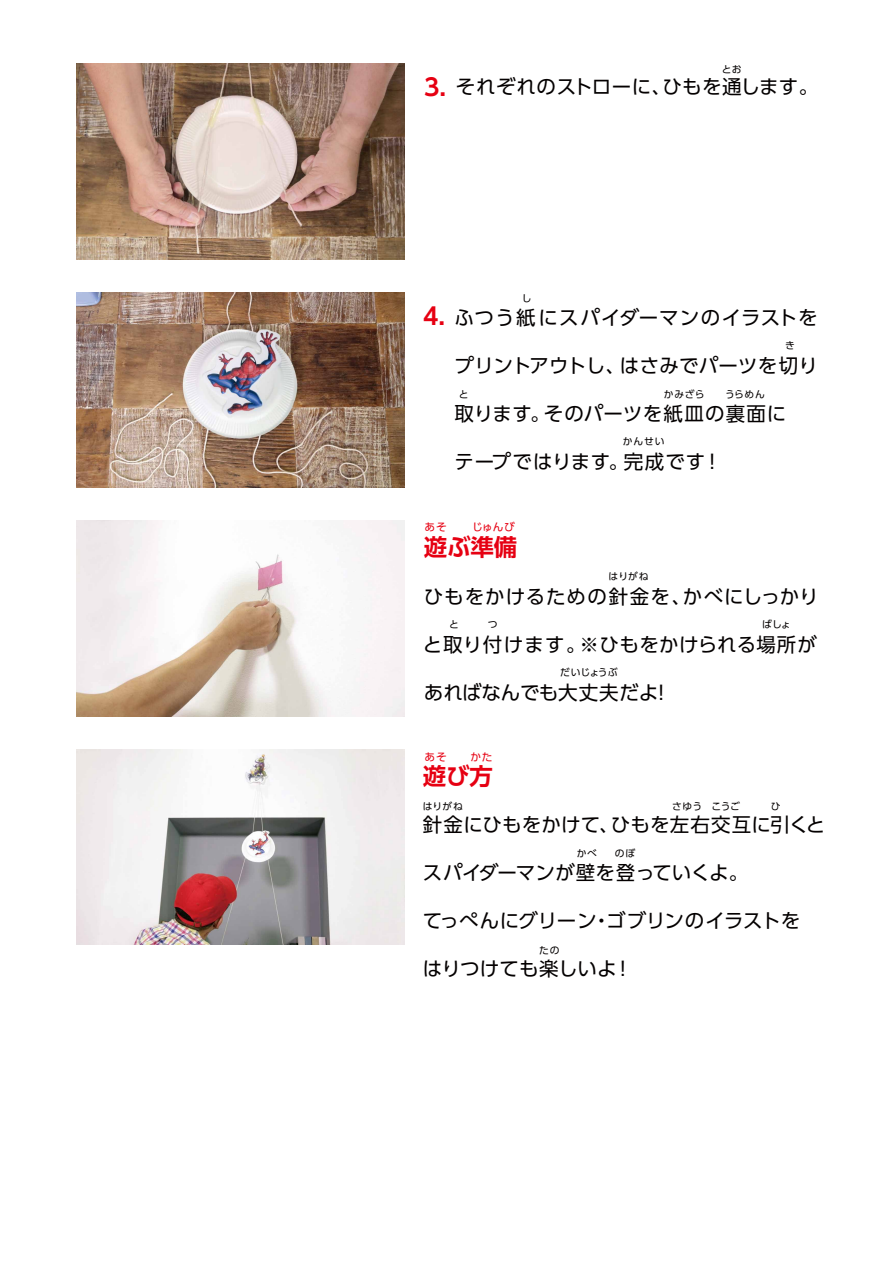
<style>
.page{position:relative;width:893px;height:1263px;background:#fff}
.page>*{position:absolute;margin:0;border:0;box-sizing:border-box;transform-origin:0 0}
.t1{font:700 23.4px "UD Shin Go Pro De";letter-spacing:-.005em;color:#e60012}
.t2{font:19.5px "UD Shin Go Pro";letter-spacing:.01em;color:#040000}
.t3{font:19.5px "UD Shin Go Pro";letter-spacing:-.01em;color:#040000}
.t4{font:19.5px "UD Shin Go Pro";letter-spacing:.055em;color:#040000}
.t5{font:19.5px "UD Shin Go Pro";letter-spacing:.05em;color:#040000}
.t6{font:19.5px "UD Shin Go Pro";letter-spacing:.035em;color:#040000}
.t7{font:19.5px "UD Shin Go Pro";letter-spacing:.04em;color:#040000}
.t8{font:10.65px "UD Shin Go Pro";letter-spacing:.08em;color:#e60012}
.t9{font:9.75px "UD Shin Go Pro";letter-spacing:.025em;color:#040000}
.s1{font-family:"UD Shin Go Pro De";font-weight:700;font-size:23.4px;color:#e60012}
</style>
<div class="page">
<img style="left:76px;top:64px;width:329px;height:195px">
<img style="left:76px;top:292px;width:329px;height:195px">
<img style="left:76px;top:521px;width:329px;height:195px">
<img style="left:76px;top:749px;width:329px;height:195px">
<p class="t9" style="left:722px;top:61px;width:21px">とお</p>
<p class="t2" style="left:424px;top:71px;width:396px"><span class="s1">3.</span> それぞれのストローに、ひもを通します。</p>
<p class="t9" style="left:522px;top:291px;width:11px">し</p>
<p class="t5" style="left:423px;top:302px;width:396px"><span class="s1">4.</span> ふつう紙にスパイダーマンのイラストを</p>
<p class="t2" style="left:455px;top:350px;width:365px">プリントアウトし、はさみでパーツを切り</p>
<p class="t6" style="left:455px;top:398px;width:333px">取ります。そのパーツを紙皿の裏面に</p>
<p class="t7" style="left:455px;top:446px;width:269px">テープではります。完成です！</p>
<p class="t9" style="left:785px;top:337px;width:11px">き</p>
<p class="t9" style="left:459px;top:386px;width:11px">と</p>
<p class="t9" style="left:664px;top:386px;width:42px">かみざら</p>
<p class="t9" style="left:725px;top:386px;width:41px">うらめん</p>
<p class="t9" style="left:623px;top:434px;width:43px">かんせい</p>
<p class="t8" style="left:425px;top:518px;width:24px">あそ</p>
<p class="t8" style="left:472px;top:518px;width:44px">じゅんび</p>
<p class="t1" style="left:424px;top:528px;width:95px">遊ぶ準備</p>
<p class="t4" style="left:424px;top:581px;width:396px">ひもをかけるための針金を、かべにしっかり</p>
<p class="t2" style="left:423px;top:629px;width:396px">と取り付けます。※ひもをかけられる場所が</p>
<p class="t2" style="left:424px;top:677px;width:249px">あればなんでも大丈夫だよ！</p>
<p class="t9" style="left:609px;top:568px;width:41px">はりがね</p>
<p class="t9" style="left:488px;top:616px;width:11px">つ</p>
<p class="t9" style="left:762px;top:616px;width:30px">ばしょ</p>
<p class="t9" style="left:560px;top:664px;width:59px">だいじょうぶ</p>
<p class="t9" style="left:449px;top:616px;width:11px">と</p>
<p class="t8" style="left:425px;top:748px;width:24px">あそ</p>
<p class="t8" style="left:470px;top:748px;width:24px">かた</p>
<p class="t1" style="left:423px;top:757px;width:71px">遊び方</p>
<p class="t2" style="left:423px;top:809px;width:404px">針金にひもをかけて、ひもを左右交互に引くと</p>
<p class="t2" style="left:423px;top:857px;width:327px">スパイダーマンが壁を登っていくよ。</p>
<p class="t3" style="left:423px;top:905px;width:379px">てっぺんにグリーン・ゴブリンのイラストを</p>
<p class="t2" style="left:423px;top:953px;width:211px">はりつけても楽しいよ！</p>
<p class="t9" style="left:423px;top:798px;width:41px">はりがね</p>
<p class="t9" style="left:672px;top:798px;width:69px">さゆう こうご</p>
<p class="t9" style="left:771px;top:798px;width:11px">ひ</p>
<p class="t9" style="left:577px;top:846px;width:22px">かべ</p>
<p class="t9" style="left:615px;top:846px;width:22px">のぼ</p>
<p class="t9" style="left:539px;top:942px;width:22px">たの</p>
</div>
